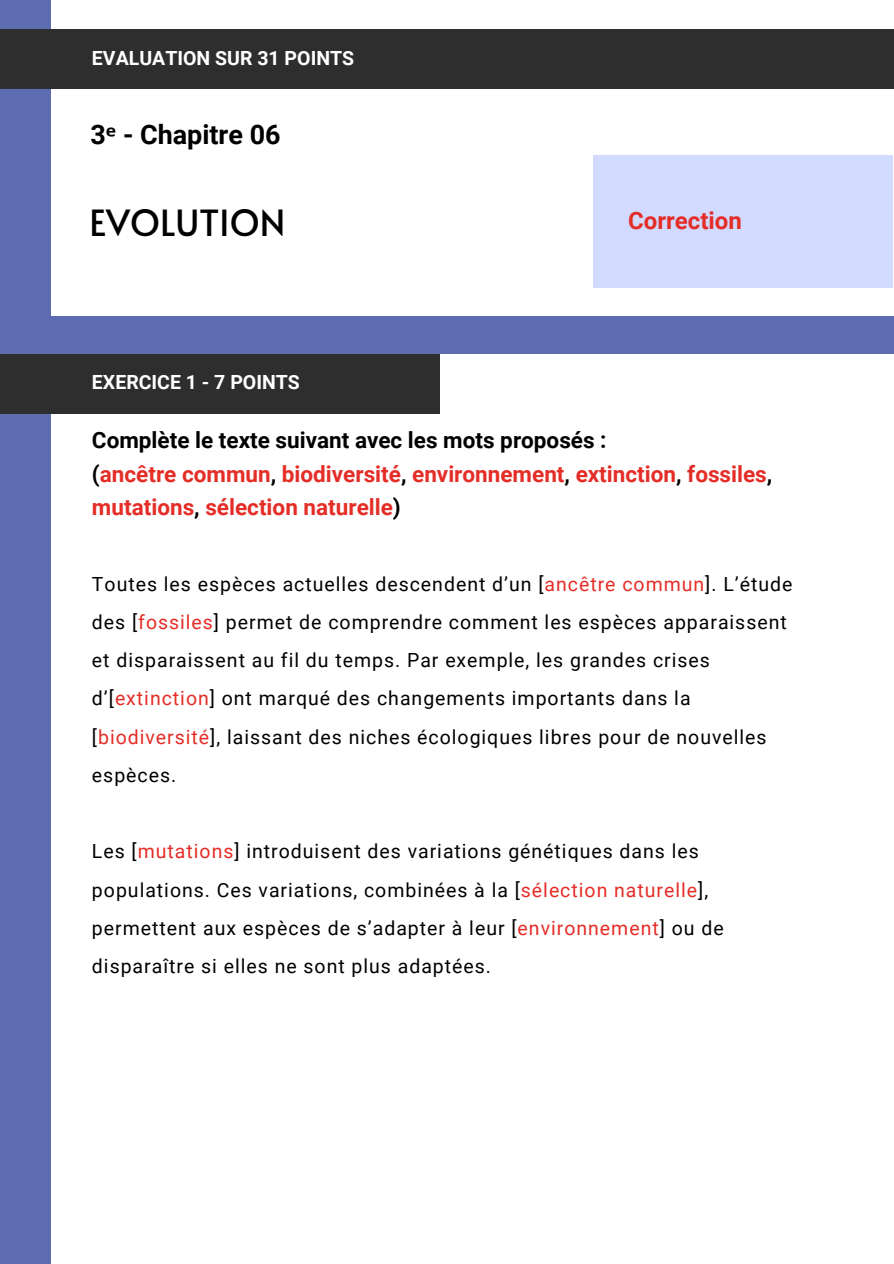
<style>
.page{position:relative;width:894px;height:1264px;background:#fff}
.page>*{position:absolute;margin:0;border:0;box-sizing:border-box;transform-origin:0 0}
.t1{font:36px "Alata";color:#000}
.t2{font:700 26.85px "Roboto";color:#000}
.t3{font:700 24px "Roboto";color:#e52d27}
.t4{font:700 22.5px/33.8px "Roboto";color:#e52d27}
.t5{font:19.5px/38.2px "Roboto";letter-spacing:.05em;color:#000}
.t6{font:700 19.5px "Roboto";color:#fff}
.s1{font-family:"Noto Sans"}
.s2{color:#000}
.s3{color:#e52d27}
</style>
<div class="page">
<div style="left:0;top:316px;width:893px;height:38px;background:#5d6cb0"></div>
<div style="left:0;top:0;width:51px;height:1263px;background:#5d6cb0"></div>
<div style="left:592px;top:155px;width:300px;height:133px;background:#d2daff"></div>
<div style="left:0;top:354px;width:440px;height:59px;background:#2e2e2e"></div>
<div style="left:0;top:30px;width:893px;height:59px;background:#2e2e2e"></div>
<p class="t6" style="left:92px;top:44px;width:264px">EVALUATION SUR 31 POINTS</p>
<h2 class="t2" style="left:90px;top:115px;width:191px">3<span class="s1">ᵉ</span> - Chapitre 06</h2>
<h1 class="t1" style="left:89px;top:192px;width:197px">EVOLUTION</h1>
<p class="t3" style="left:628px;top:204px;width:115px">Correction</p>
<p class="t6" style="left:92px;top:368px;width:209px">EXERCICE 1 - 7 POINTS</p>
<p class="t4" style="left:92px;top:422px;width:681px"><span class="s2">Complète le texte suivant avec les mots proposés :<br>(</span>ancêtre commun<span class="s2">,</span> biodiversité<span class="s2">,</span> environnement<span class="s2">,</span> extinction<span class="s2">,</span> fossiles<span class="s2">, </span>mutations<span class="s2">,</span> sélection naturelle<span class="s2">)</span></p>
<p class="t5" style="left:92px;top:563px;width:701px">Toutes les espèces actuelles descendent d’un [<span class="s3">ancêtre commun</span>]. L’étude des [<span class="s3">fossiles</span>] permet de comprendre comment les espèces apparaissent et disparaissent au fil du temps. Par exemple, les grandes crises d’[<span class="s3">extinction</span>] ont marqué des changements importants dans la [<span class="s3">biodiversité</span>], laissant des niches écologiques libres pour de nouvelles espèces.</p>
<p class="t5" style="left:92px;top:831px;width:633px">Les [<span class="s3">mutations</span>] introduisent des variations génétiques dans les populations. Ces variations, combinées à la [<span class="s3">sélection naturelle</span>], permettent aux espèces de s’adapter à leur [<span class="s3">environnement</span>] ou de disparaître si elles ne sont plus adaptées.</p>
</div>
